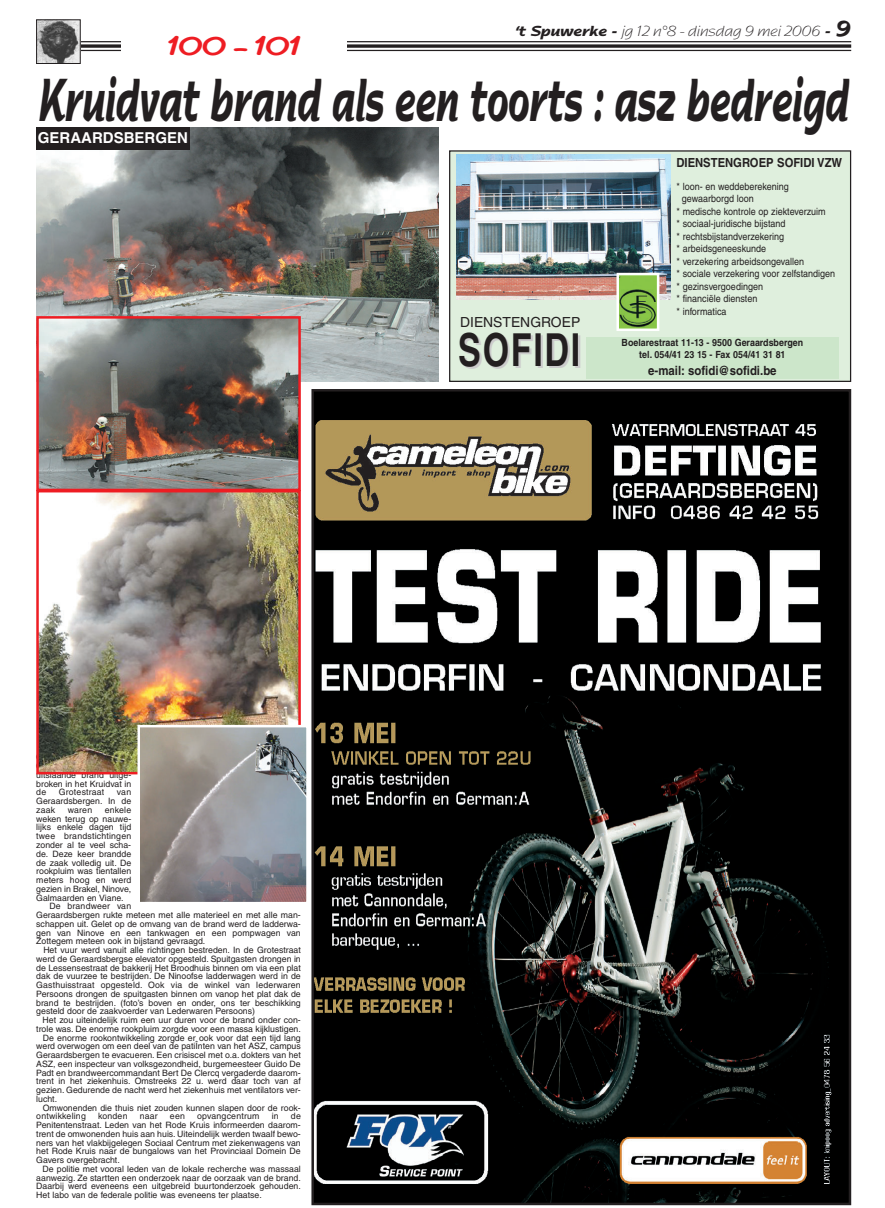
<style>
.page{position:relative;width:885px;height:1208px;background:#fff}
.page>*{position:absolute;margin:0;border:0;box-sizing:border-box;transform-origin:0 0}
.t1{font:700 62.5px "Nadianne";color:#231f20;scale:.57 1}
.t2{font:700 45.5px "Helvetica";letter-spacing:.05em;color:#231f20;scale:.75 1}
.t3{font:30px "Cosmic";letter-spacing:-.06em;color:#ee1d23;scale:1.5 1}
.t4{font:15px "Nadianne";color:#231f20}
.t5{font:700 15px "Helvetica";color:#fff}
.t6{font:13.88px "Helvetica";color:#231f20}
.t7{font:700 12.75px "Helvetica";color:#231f20;scale:.9 1}
.t8{font:700 12.5px "Helvetica";color:#231f20;scale:.9 1}
.t9{font:10px "Helvetica";color:#231f20;scale:.9 1}
.t10{font:700 9.88px/12.5px "Helvetica";color:#231f20;text-align:center;scale:.9 1}
.t11{font:8.75px/8.8px "Helvetica";color:#231f20;text-align:justify}
.t12{font:8.75px "Helvetica";letter-spacing:.025em;color:#231f20}
.s1{font-weight:700}
.s2{font-weight:700;font-size:22.5px}
</style>
<div class="page">
<hr style="left:36px;top:41px;width:815px;height:1px;background:#231f20">
<svg style="left:81px;top:44px;width:770px;height:4px;background:#474444"></svg>
<hr style="left:36px;top:50px;width:815px;height:1px;background:#231f20">
<img style="left:38px;top:21px;width:41px;height:41px">
<div style="left:36px;top:19px;width:45px;height:45px;border:1px solid #231f20"></div>
<div style="left:121px;top:27px;width:226px;height:37px;background:#fff"></div>
<img style="left:314px;top:392px;width:534px;height:810px">
<div style="left:450px;top:151px;width:401px;height:230px;background:#dfefdd"></div>
<div style="left:449px;top:150px;width:402px;height:232px;border:1px solid #231f20"></div>
<img style="left:457px;top:155px;width:213px;height:144px">
<img style="left:619px;top:276px;width:37px;height:52px">
<div style="left:616px;top:273px;width:43px;height:58px;border:2px solid #fff"></div>
<div style="left:586px;top:337px;width:253px;height:42px;background:#cce6ca"></div>
<img style="left:36px;top:128px;width:402px;height:253px">
<img style="left:39px;top:319px;width:259px;height:452px">
<div style="left:36px;top:316px;width:265px;height:175px;border:2px solid #ee1d23"></div>
<div style="left:36px;top:490px;width:265px;height:284px;border:2px solid #ee1d23"></div>
<img style="left:141px;top:728px;width:165px;height:173px">
<div style="left:138px;top:725px;width:171px;height:179px;border:2px solid #fff"></div>
<div style="left:36px;top:128px;width:154px;height:22px;background:#231f20"></div>
<h3 class="t3" style="left:167px;top:27px;width:92px">100 - 101</h3>
<h3 class="t4" style="left:515px;top:23px;width:338px"><span class="s1">‘t Spuwerke -</span> jg 12 n°8 - dinsdag 9 mei 2006 <span class="s1">-</span> <span class="s2">9</span></h3>
<h1 class="t1" style="left:38px;top:79px;width:1425px">Kruidvat brand als een toorts : asz bedreigd</h1>
<h3 class="t5" style="left:38px;top:132px;width:151px">GERAARDSBERGEN</h3>
<p class="t11" style="left:36px;top:771px;width:96px">uitslaande brand uitge&shy;broken in het Kruidvat in de</p>
<p class="t12" style="left:59px;top:789px;width:47px">Grotestraat</p>
<p class="t11" style="left:36px;top:789px;width:96px;text-indent:81px">van Geraardsbergen. In de zaak</p>
<p class="t11" style="left:68px;top:806px;width:26px">waren</p>
<p class="t11" style="left:105px;top:806px;width:28px">enkele</p>
<p class="t11" style="left:36px;top:815px;width:96px">weken terug op nauwe-</p>
<p class="t11" style="left:36px;top:824px;width:97px">lijks enkele dagen tijd</p>
<p class="t12" style="left:36px;top:833px;width:97px">twee brandstichtingen</p>
<p class="t11" style="left:36px;top:841px;width:96px">zonder al te veel scha-</p>
<p class="t11" style="left:36px;top:850px;width:96px">de. Deze keer brandde</p>
<p class="t11" style="left:36px;top:859px;width:96px">de zaak volledig uit. De</p>
<p class="t11" style="left:36px;top:867px;width:96px">rookpluim was tientallen</p>
<p class="t11" style="left:36px;top:876px;width:96px">meters hoog en werd</p>
<p class="t11" style="left:36px;top:885px;width:96px">gezien in Brakel, Ninove,</p>
<p class="t11" style="left:36px;top:894px;width:89px">Galmaarden en Viane.</p>
<p class="t12" style="left:49px;top:903px;width:83px">De brandweer van</p>
<p class="t11" style="left:36px;top:911px;width:266px">Geraardsbergen rukte meteen met alle materieel en met alle man-</p>
<p class="t11" style="left:36px;top:920px;width:266px">schappen uit. Gelet op de omvang van de brand werd de ladderwa-</p>
<p class="t11" style="left:36px;top:929px;width:266px">gen van Ninove en een tankwagen en een pompwagen van</p>
<p class="t11" style="left:36px;top:937px;width:171px">Zottegem meteen ook in bijstand gevraagd.</p>
<p class="t11" style="left:43px;top:946px;width:259px">Het vuur werd vanuit alle richtingen bestreden. In de Grotestraat</p>
<p class="t11" style="left:36px;top:955px;width:266px">werd de Geraardsbergse elevator opgesteld. Spuitgasten drongen in</p>
<p class="t11" style="left:36px;top:964px;width:266px">de Lessensestraat de bakkerij Het Broodhuis binnen om via een plat</p>
<p class="t11" style="left:36px;top:972px;width:266px">dak de vuurzee te bestrijden. De Ninoofse ladderwagen werd in de</p>
<p class="t11" style="left:36px;top:981px;width:266px">Gasthuisstraat opgesteld. Ook via de winkel van lederwaren</p>
<p class="t11" style="left:36px;top:990px;width:266px">Persoons drongen de spuitgasten binnen om vanop het plat dak de</p>
<p class="t11" style="left:36px;top:999px;width:266px">brand te bestrijden. (foto’s boven en onder, ons ter beschikking</p>
<p class="t11" style="left:36px;top:1007px;width:220px">gesteld door de zaakvoerder van Lederwaren Persoons)</p>
<p class="t11" style="left:43px;top:1016px;width:260px">Het zou uiteindelijk ruim een uur duren voor de brand onder con-</p>
<p class="t11" style="left:36px;top:1025px;width:266px">trole was. De enorme rookpluim zorgde voor een massa kijklustigen.</p>
<p class="t11" style="left:43px;top:1034px;width:259px">De enorme rookontwikkeling zorgde er ook voor dat een tijd lang</p>
<p class="t11" style="left:36px;top:1042px;width:266px">werd overwogen om een deel van de patiÎnten van het ASZ, campus</p>
<p class="t11" style="left:36px;top:1051px;width:266px">Geraardsbergen te evacueren. Een crisiscel met o.a. dokters van het</p>
<p class="t11" style="left:36px;top:1060px;width:266px">ASZ, een inspecteur van volksgezondheid, burgemeesteer Guido De</p>
<p class="t11" style="left:36px;top:1069px;width:266px">Padt en brandweercommandant Bert De Clercq vergaderde daarom-</p>
<p class="t11" style="left:36px;top:1077px;width:266px">trent in het ziekenhuis. Omstreeks 22 u. werd daar toch van af</p>
<p class="t11" style="left:36px;top:1086px;width:266px">gezien. Gedurende de nacht werd het ziekenhuis met ventilators ver-</p>
<p class="t11" style="left:36px;top:1095px;width:22px">lucht.</p>
<p class="t11" style="left:43px;top:1104px;width:260px">Omwonenden die thuis niet zouden kunnen slapen door de rook-</p>
<p class="t12" style="left:36px;top:1113px;width:51px">ontwikkeling</p>
<p class="t11" style="left:98px;top:1112px;width:31px">konden</p>
<p class="t11" style="left:140px;top:1112px;width:20px">naar</p>
<p class="t11" style="left:170px;top:1112px;width:16px">een</p>
<p class="t12" style="left:197px;top:1113px;width:64px">opvangcentrum</p>
<p class="t11" style="left:272px;top:1112px;width:9px">in</p>
<p class="t11" style="left:36px;top:1112px;width:266px;text-indent:255px">de Penitentenstraat. Leden van het Rode Kruis informeerden daarom&shy;trent de omwonenden huis aan huis. Uiteindelijk werden twaalf bewo&shy;ners van het vlakbijgelegen Sociaal Centrum met ziekenwagens van het Rode Kruis naar de bungalows van het Provinciaal Domein De Gavers overgebracht.</p>
<p class="t11" style="left:36px;top:1165px;width:266px;text-indent:6px">De politie met vooral leden van de lokale recherche was massaal aanwezig. Ze startten een onderzoek naar de oorzaak van de brand.<br>Daarbij werd eveneens een uitgebreid buurtonderzoek gehouden.<br>Het labo van de federale politie was eveneens ter plaatse.</p>
<h3 class="t8" style="left:676px;top:158px;width:186px">DIENSTENGROEP SOFIDI VZW</h3>
<p class="t9" style="left:676px;top:183px;width:127px">* loon- en weddeberekening</p>
<p class="t9" style="left:682px;top:195px;width:81px">gewaarborgd loon</p>
<p class="t9" style="left:676px;top:208px;width:167px">* medische kontrole op ziekteverzuim</p>
<p class="t9" style="left:676px;top:220px;width:123px">* sociaal-juridische bijstand</p>
<p class="t9" style="left:676px;top:233px;width:121px">* rechtsbijstandverzekering</p>
<p class="t9" style="left:676px;top:245px;width:101px">* arbeidsgeneeskunde</p>
<p class="t9" style="left:676px;top:258px;width:143px">* verzekering arbeidsongevallen</p>
<p class="t9" style="left:676px;top:270px;width:178px">* sociale verzekering voor zelfstandigen</p>
<p class="t9" style="left:676px;top:283px;width:98px">* gezinsvergoedingen</p>
<p class="t9" style="left:676px;top:295px;width:92px">* financiële diensten</p>
<p class="t9" style="left:676px;top:308px;width:57px">* informatica</p>
<h3 class="t6" style="left:460px;top:317px;width:122px">DIENSTENGROEP</h3>
<h2 class="t2" style="left:458px;top:333px;width:164px">SOFIDI</h2>
<p class="t10" style="left:622px;top:337px;width:203px">Boelarestraat 11-13 - 9500 Geraardsbergen tel. 054/41 23 15 - Fax 054/41 31 81</p>
<h3 class="t7" style="left:648px;top:365px;width:144px">e-mail: sofidi@sofidi.be</h3>
</div>
